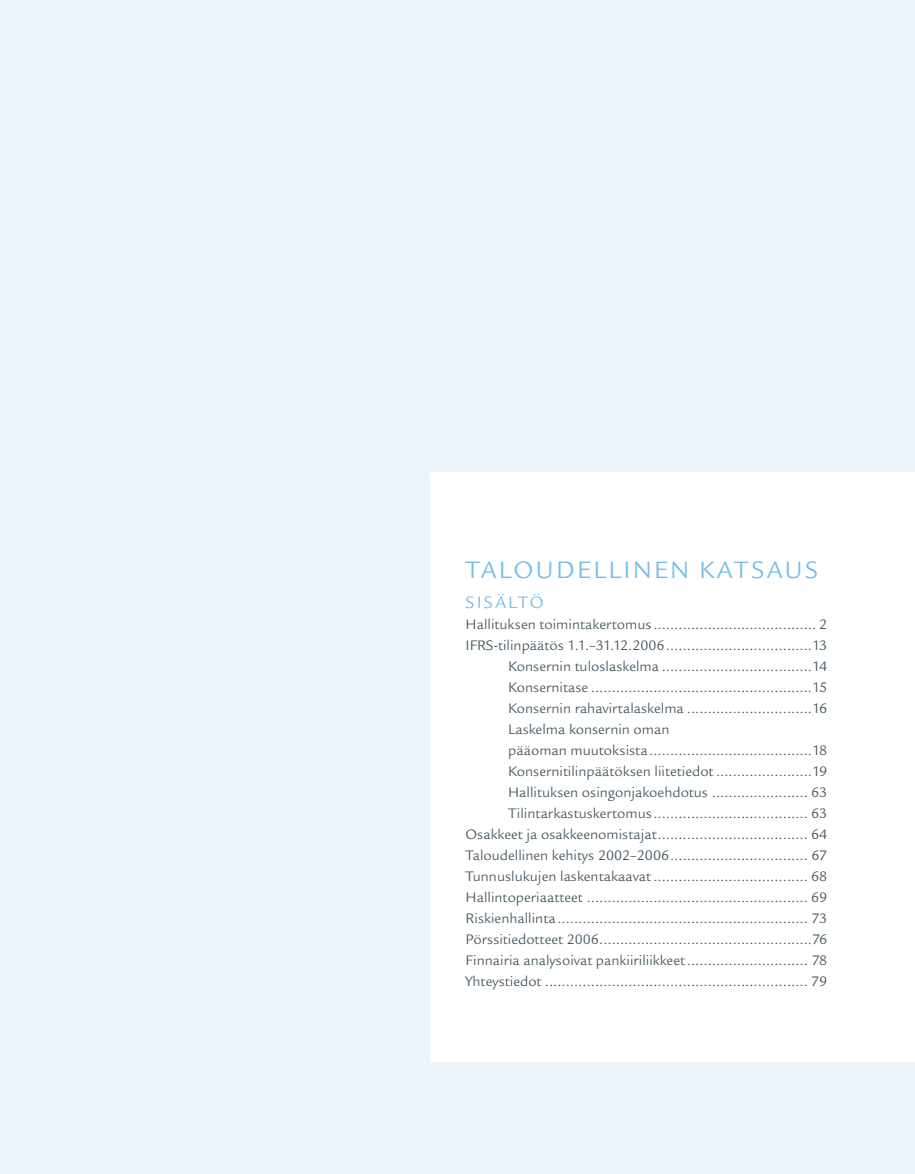
<style>
.page{position:relative;width:915px;height:1174px;background:#fff}
.page>*{position:absolute;margin:0;border:0;box-sizing:border-box;transform-origin:0 0}
.t1{font:25.8px "Legacy Sans FIN";letter-spacing:.095em;color:#78bde8}
.t2{font:18px "Legacy Sans FIN";color:#78bde8}
.t3{font:15px "Legacy Sans FIN";color:#45555f}
</style>
<div class="page">
<div style="left:0;top:0;width:914px;height:1174px;background:#ebf4fb"></div>
<div style="left:430px;top:472px;width:484px;height:590px;background:#fff"></div>
<h1 class="t1" style="left:465px;top:555px;width:354px">Taloudellinen katsaus</h1>
<p class="t2" style="left:465px;top:592px;width:80px">SISÄLTÖ</p>
<p class="t3" style="left:465px;top:616px;width:363px">Hallituksen toimintakertomus ....................................... 2</p>
<p class="t3" style="left:465px;top:637px;width:363px">IFRS-tilinpäätös 1.1.–31.12.2006...................................13</p>
<p class="t3" style="left:508px;top:658px;width:320px">Konsernin tuloslaskelma ....................................14</p>
<p class="t3" style="left:508px;top:679px;width:320px">Konsernitase .....................................................15</p>
<p class="t3" style="left:508px;top:700px;width:320px">Konsernin rahavirtalaskelma ..............................16</p>
<p class="t3" style="left:508px;top:721px;width:163px">Laskelma konsernin oman</p>
<p class="t3" style="left:508px;top:742px;width:320px">pääoman muutoksista.......................................18</p>
<p class="t3" style="left:508px;top:763px;width:320px">Konsernitilinpäätöksen liitetiedot .......................19</p>
<p class="t3" style="left:508px;top:784px;width:320px">Hallituksen osingonjakoehdotus ....................... 63</p>
<p class="t3" style="left:508px;top:805px;width:320px">Tilintarkastuskertomus..................................... 63</p>
<p class="t3" style="left:465px;top:826px;width:363px">Osakkeet ja osakkeenomistajat.................................... 64</p>
<p class="t3" style="left:465px;top:847px;width:363px">Taloudellinen kehitys 2002–2006................................. 67</p>
<p class="t3" style="left:465px;top:868px;width:363px">Tunnuslukujen laskentakaavat..................................... 68</p>
<p class="t3" style="left:465px;top:889px;width:363px">Hallintoperiaatteet ..................................................... 69</p>
<p class="t3" style="left:465px;top:910px;width:363px">Riskienhallinta............................................................ 73</p>
<p class="t3" style="left:465px;top:931px;width:363px">Pörssitiedotteet 2006...................................................76</p>
<p class="t3" style="left:465px;top:952px;width:363px">Finnairia analysoivat pankiiriliikkeet............................. 78</p>
<p class="t3" style="left:465px;top:973px;width:363px">Yhteystiedot ............................................................... 79</p>
</div>
